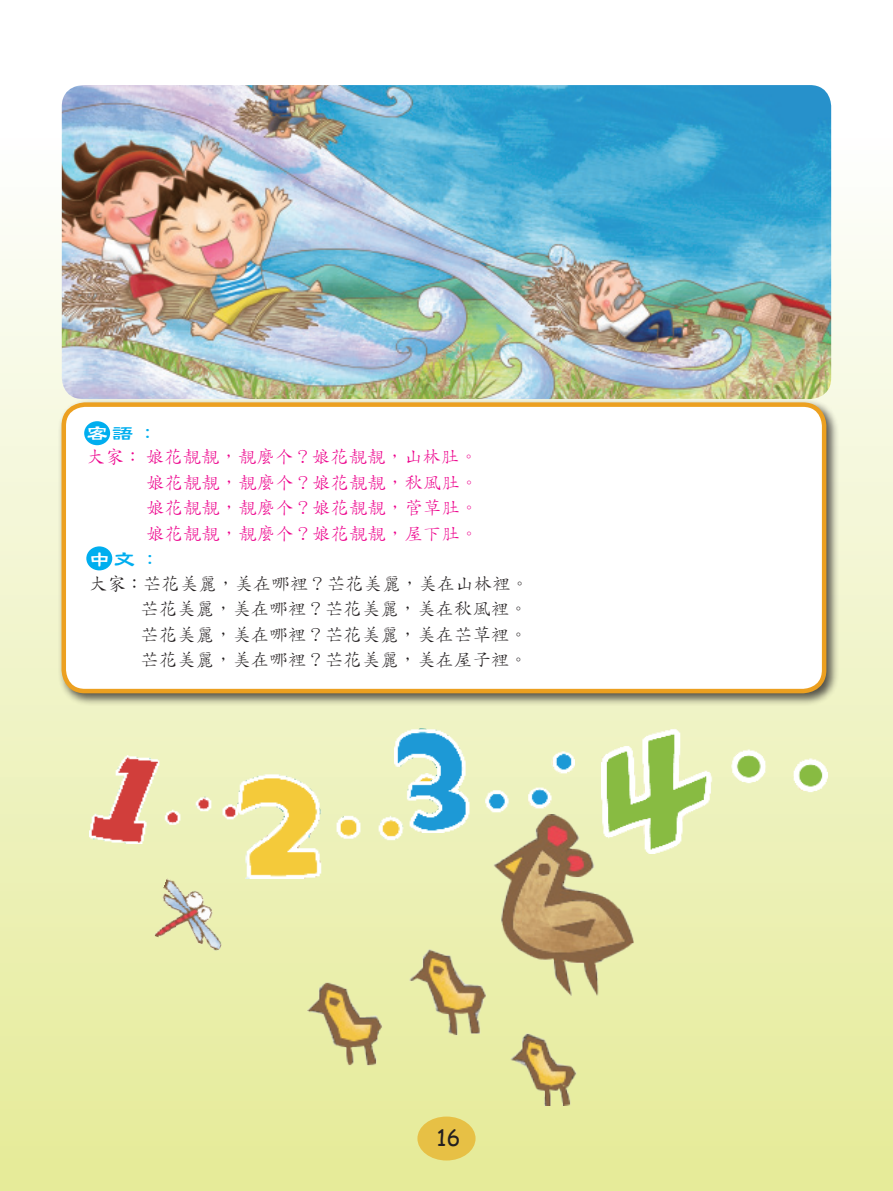
<style>
.page{position:relative;width:893px;height:1191px;background:#fff}
.page>*{position:absolute;margin:0;border:0;box-sizing:border-box;transform-origin:0 0}
.t1{font:22.5px "Comic Sans MS";color:#231f20}
.t2{font:21px "DF Tan Li Std W5";color:#fff}
.t3{font:18px/25.5px "DF Kai Shu Std W3";letter-spacing:.025em;color:#231f20;text-align:justify}
.t4{font:18px/25.5px "DF Kai Shu Std W3";letter-spacing:.025em;color:#ed028c;text-align:justify}
.s1{color:#00aeef}
.s2{font-family:"DF Li Shu Std W3";color:#00aeef}
</style>
<div class="page">
<div style="left:0;top:0;width:893px;height:1191px;background:linear-gradient(to bottom,#fff,#e5eb98)"></div>
<div style="left:58px;top:398px;width:781px;height:307px;background:#231f20;opacity:.75"></div>
<div style="left:64px;top:404px;width:760px;height:287px;background:#fff;border-radius:21px"></div>
<div style="left:62px;top:402px;width:764px;height:291px;border:4px solid #eca020;border-radius:21px"></div>
<div style="left:84px;top:421px;width:26px;height:24px;background:#00aeef;border-radius:50%"></div>
<div style="left:86px;top:546px;width:26px;height:24px;background:#00aeef;border-radius:50%"></div>
<img style="left:308px;top:814px;width:327px;height:291px">
<img style="left:147px;top:878px;width:90px;height:80px">
<img style="left:89px;top:755px;width:149px;height:88px">
<img style="left:238px;top:774px;width:201px;height:104px">
<img style="left:394px;top:728px;width:180px;height:104px">
<img style="left:602px;top:728px;width:225px;height:126px">
<img style="left:62px;top:85px;width:769px;height:314px">
<div style="left:417px;top:1116px;width:59px;height:44px;background:#e7c045;border-radius:50%"></div>
<p class="t2" style="left:87px;top:421px;width:73px">客<span class="s1">語</span><span class="s2">：</span></p>
<p class="t4" style="left:146px;top:444px;width:333px;text-indent:-60px">大家： 娘花靚靚，靚麼个？娘花靚靚，山林肚。娘花靚靚，靚麼个？娘花靚靚，秋風肚。娘花靚靚，靚麼个？娘花靚靚，菅草肚。娘花靚靚，靚麼个？娘花靚靚，屋下肚。</p>
<p class="t2" style="left:89px;top:547px;width:73px">中<span class="s1">文</span><span class="s2">：</span></p>
<p class="t3" style="left:141px;top:570px;width:390px;text-indent:-52px">大家：芒花美麗，美在哪裡？芒花美麗，美在山林裡。芒花美麗，美在哪裡？芒花美麗，美在秋風裡。芒花美麗，美在哪裡？芒花美麗，美在芒草裡。芒花美麗，美在哪裡？芒花美麗，美在屋子裡。</p>
<p class="t1" style="left:437px;top:1121px;width:25px">16</p>
</div>
